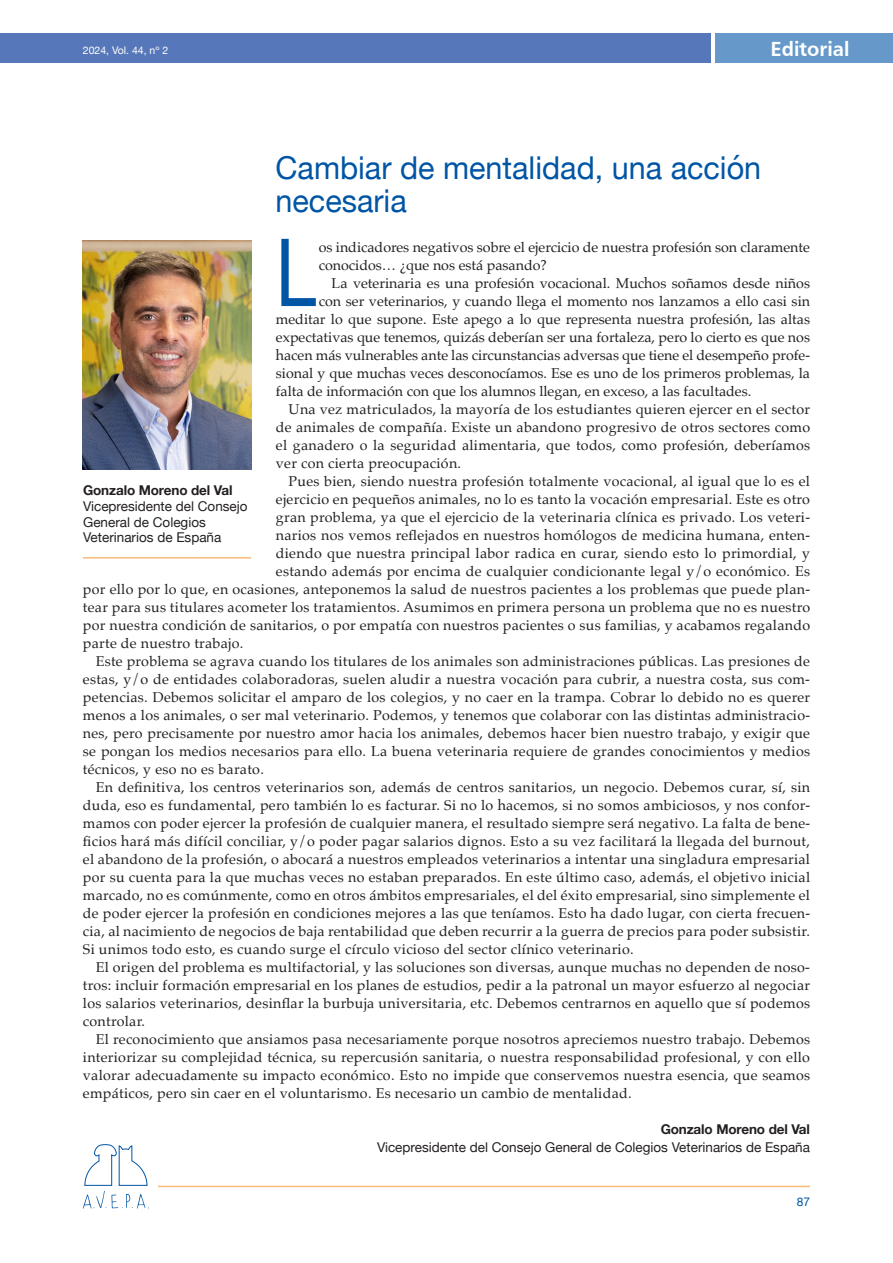
<style>
.page{position:relative;width:893px;height:1263px;background:#fff}
.page>*{position:absolute;margin:0;border:0;box-sizing:border-box;transform-origin:0 0}
.t1{font:93.9px "Arial Narrow";color:#0155a5}
.t2{font:31.5px/33px "Helvetica Neue";color:#0155a5}
.t3{font:700 21px "Frutiger";color:#fff}
.t4{font:14.25px "Palatino";letter-spacing:.02em;color:#231f20}
.t5{font:14.25px/18px "Palatino";color:#231f20}
.t6{font:13.5px/15.6px "Helvetica Neue";color:#231f20}
.t7{font:700 13.5px "Helvetica Neue";letter-spacing:-.01em;color:#231f20}
.t8{font:12px "Helvetica Neue";color:#0155a5}
.t9{font:10.5px "Helvetica Neue";color:#fff}
</style>
<div class="page">
<hr style="left:158px;top:1186px;width:652px;height:1px;background:#f68e1e">
<svg style="left:83px;top:1144px;width:66px;height:65px"></svg>
<div style="left:0;top:33px;width:710px;height:30px;background:#5677b9"></div>
<div style="left:715px;top:33px;width:178px;height:30px;background:#6699c9"></div>
<hr style="left:83px;top:557px;width:168px;height:2px;background:#f68e1e">
<img style="left:83px;top:240px;width:168px;height:229px">
<p class="t9" style="left:83px;top:43px;width:87px">2024, Vol. 44, nº 2</p>
<h3 class="t3" style="left:770px;top:36px;width:81px">Editorial</h3>
<h2 class="t2" style="left:276px;top:153px;width:487px">Cambiar de mentalidad, una acción necesaria</h2>
<h1 class="t1" style="left:276px;top:204px;width:44px">L</h1>
<p class="t5" style="left:319px;top:238px;width:493px">os indicadores negativos sobre el ejercicio de nuestra profesión son claramente conocidos… ¿que nos está pasando?</p>
<p class="t5" style="left:331px;top:274px;width:480px">La veterinaria es una profesión vocacional. Muchos soñamos desde niños</p>
<p class="t5" style="left:319px;top:292px;width:493px">con ser veterinarios, y cuando llega el momento nos lanzamos a ello casi sin</p>
<p class="t5" style="left:276px;top:310px;width:536px">meditar lo que supone. Este apego a lo que representa nuestra profesión, las altas</p>
<p class="t5" style="left:276px;top:328px;width:536px">expectativas que tenemos, quizás deberían ser una fortaleza, pero lo cierto es que nos</p>
<p class="t5" style="left:276px;top:346px;width:536px">hacen más vulnerables ante las circunstancias adversas que tiene el desempeño profe-</p>
<p class="t5" style="left:276px;top:364px;width:536px">sional y que muchas veces desconocíamos. Ese es uno de los primeros problemas, la</p>
<p class="t5" style="left:276px;top:382px;width:477px">falta de información con que los alumnos llegan, en exceso, a las facultades.</p>
<p class="t4" style="left:289px;top:397px;width:523px">Una vez matriculados, la mayoría de los estudiantes quieren ejercer en el sector</p>
<p class="t4" style="left:276px;top:415px;width:536px">de animales de compañía. Existe un abandono progresivo de otros sectores como</p>
<p class="t4" style="left:276px;top:433px;width:536px">el ganadero o la seguridad alimentaria, que todos, como profesión, deberíamos</p>
<p class="t4" style="left:276px;top:451px;width:187px">ver con cierta preocupación.</p>
<p class="t4" style="left:289px;top:469px;width:523px">Pues bien, siendo nuestra profesión totalmente vocacional, al igual que lo es el</p>
<p class="t4" style="left:276px;top:487px;width:536px">ejercicio en pequeños animales, no lo es tanto la vocación empresarial. Este es otro</p>
<p class="t4" style="left:276px;top:505px;width:536px">gran problema, ya que el ejercicio de la veterinaria clínica es privado. Los veteri-</p>
<p class="t4" style="left:276px;top:523px;width:536px">narios nos vemos reflejados en nuestros homólogos de medicina humana, enten-</p>
<p class="t4" style="left:276px;top:541px;width:536px">diendo que nuestra principal labor radica en curar, siendo esto lo primordial, y</p>
<p class="t4" style="left:276px;top:559px;width:536px">estando además por encima de cualquier condicionante legal y/o económico. Es</p>
<p class="t4" style="left:83px;top:577px;width:729px">por ello por lo que, en ocasiones, anteponemos la salud de nuestros pacientes a los problemas que puede plan-</p>
<p class="t4" style="left:83px;top:595px;width:729px">tear para sus titulares acometer los tratamientos. Asumimos en primera persona un problema que no es nuestro</p>
<p class="t4" style="left:83px;top:613px;width:729px">por nuestra condición de sanitarios, o por empatía con nuestros pacientes o sus familias, y acabamos regalando</p>
<p class="t4" style="left:83px;top:631px;width:162px">parte de nuestro trabajo.</p>
<p class="t4" style="left:96px;top:649px;width:716px">Este problema se agrava cuando los titulares de los animales son administraciones públicas. Las presiones de</p>
<p class="t4" style="left:83px;top:667px;width:729px">estas, y/o de entidades colaboradoras, suelen aludir a nuestra vocación para cubrir, a nuestra costa, sus com-</p>
<p class="t4" style="left:83px;top:685px;width:729px">petencias. Debemos solicitar el amparo de los colegios, y no caer en la trampa. Cobrar lo debido no es querer</p>
<p class="t4" style="left:83px;top:703px;width:729px">menos a los animales, o ser mal veterinario. Podemos, y tenemos que colaborar con las distintas administracio-</p>
<p class="t4" style="left:83px;top:721px;width:729px">nes, pero precisamente por nuestro amor hacia los animales, debemos hacer bien nuestro trabajo, y exigir que</p>
<p class="t4" style="left:83px;top:739px;width:729px">se pongan los medios necesarios para ello. La buena veterinaria requiere de grandes conocimientos y medios</p>
<p class="t4" style="left:83px;top:757px;width:183px">técnicos, y eso no es barato.</p>
<p class="t4" style="left:96px;top:775px;width:716px">En definitiva, los centros veterinarios son, además de centros sanitarios, un negocio. Debemos curar, sí, sin</p>
<p class="t4" style="left:83px;top:793px;width:729px">duda, eso es fundamental, pero también lo es facturar. Si no lo hacemos, si no somos ambiciosos, y nos confor-</p>
<p class="t4" style="left:83px;top:811px;width:729px">mamos con poder ejercer la profesión de cualquier manera, el resultado siempre será negativo. La falta de bene-</p>
<p class="t4" style="left:83px;top:829px;width:729px">ficios hará más difícil conciliar, y/o poder pagar salarios dignos. Esto a su vez facilitará la llegada del burnout,</p>
<p class="t4" style="left:83px;top:847px;width:729px">el abandono de la profesión, o abocará a nuestros empleados veterinarios a intentar una singladura empresarial</p>
<p class="t4" style="left:83px;top:865px;width:729px">por su cuenta para la que muchas veces no estaban preparados. En este último caso, además, el objetivo inicial</p>
<p class="t4" style="left:83px;top:883px;width:729px">marcado, no es comúnmente, como en otros ámbitos empresariales, el del éxito empresarial, sino simplemente el</p>
<p class="t4" style="left:83px;top:901px;width:729px">de poder ejercer la profesión en condiciones mejores a las que teníamos. Esto ha dado lugar, con cierta frecuen-</p>
<p class="t4" style="left:83px;top:919px;width:729px">cia, al nacimiento de negocios de baja rentabilidad que deben recurrir a la guerra de precios para poder subsistir.</p>
<p class="t4" style="left:83px;top:937px;width:552px">Si unimos todo esto, es cuando surge el círculo vicioso del sector clínico veterinario.</p>
<p class="t4" style="left:96px;top:955px;width:716px">El origen del problema es multifactorial, y las soluciones son diversas, aunque muchas no dependen de noso-</p>
<p class="t4" style="left:83px;top:973px;width:729px">tros: incluir formación empresarial en los planes de estudios, pedir a la patronal un mayor esfuerzo al negociar</p>
<p class="t4" style="left:83px;top:991px;width:729px">los salarios veterinarios, desinflar la burbuja universitaria, etc. Debemos centrarnos en aquello que sí podemos</p>
<p class="t4" style="left:83px;top:1009px;width:64px">controlar.</p>
<p class="t4" style="left:96px;top:1027px;width:716px">El reconocimiento que ansiamos pasa necesariamente porque nosotros apreciemos nuestro trabajo. Debemos</p>
<p class="t4" style="left:83px;top:1045px;width:729px">interiorizar su complejidad técnica, su repercusión sanitaria, o nuestra responsabilidad profesional, y con ello</p>
<p class="t4" style="left:83px;top:1063px;width:729px">valorar adecuadamente su impacto económico. Esto no impide que conservemos nuestra esencia, que seamos</p>
<p class="t4" style="left:83px;top:1081px;width:550px">empáticos, pero sin caer en el voluntarismo. Es necesario un cambio de mentalidad.</p>
<p class="t7" style="left:661px;top:1119px;width:151px">Gonzalo Moreno del Val</p>
<p class="t6" style="left:377px;top:1140px;width:435px">Vicepresidente del Consejo General de Colegios Veterinarios de España</p>
<p class="t7" style="left:83px;top:480px;width:151px">Gonzalo Moreno del Val</p>
<p class="t6" style="left:83px;top:499px;width:166px">Vicepresidente del Consejo<br>General de Colegios<br>Veterinarios de España</p>
<p class="t8" style="left:797px;top:1193px;width:15px">87</p>
</div>
